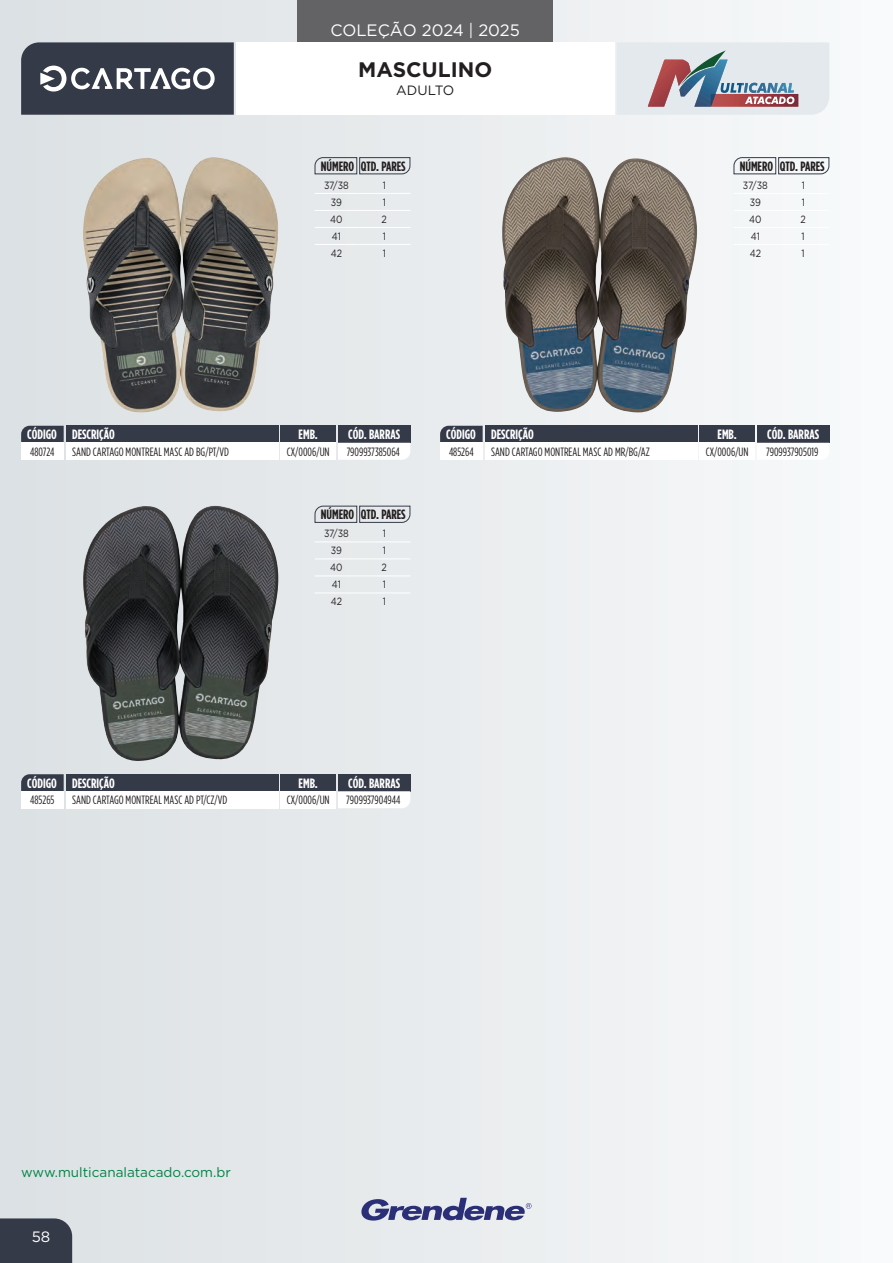
<style>
.page{position:relative;width:893px;height:1263px;background:#fff}
.page>*{position:absolute;margin:0;border:0;box-sizing:border-box;transform-origin:0 0}
.t1{font:700 21px "Gotham";color:#231f20}
.t2{font:16.5px "Gotham";color:#fff}
.t3{font:15px "Gotham";color:#fff}
.t4{font:700 13.5px "Gotham Condensed";color:#fff}
.t5{font:700 13.5px "Gotham Condensed";color:#231f20}
.t6{font:13.5px "Gotham";color:#008345}
.t7{font:13.5px "Gotham";color:#231f20}
.t8{font:12px "Gotham Condensed";color:#231f20}
.t9{font:10.5px "Gotham";letter-spacing:-.005em;color:#231f20;scale:.85 1}
</style>
<div class="page">
<div style="left:0;top:0;width:893px;height:1263px;background:linear-gradient(to right,#dbe0e3,#f8fafb)"></div>
<svg style="left:616px;top:42px;width:213px;height:73px;background:#c9c7cd"></svg>
<svg style="left:21px;top:42px;width:213px;height:73px;background:#4c515d"></svg>
<div style="left:298px;top:0;width:255px;height:64px;background:#636366"></div>
<svg style="left:361px;top:1197px;width:170px;height:23px;background:#969aba"></svg>
<div style="left:236px;top:42px;width:378px;height:73px;background:#fff"></div>
<img style="left:83px;top:157px;width:195px;height:256px">
<svg style="left:21px;top:426px;width:43px;height:17px"></svg>
<div style="left:21px;top:443px;width:43px;height:17px;background:#fff"></div>
<div style="left:66px;top:426px;width:212px;height:17px;background:#353a48"></div>
<div style="left:66px;top:443px;width:212px;height:17px;background:#fff"></div>
<div style="left:281px;top:426px;width:55px;height:17px;background:#353a48"></div>
<div style="left:281px;top:443px;width:55px;height:17px;background:#fff"></div>
<div style="left:338px;top:426px;width:72px;height:17px;background:#353a48"></div>
<svg style="left:338px;top:443px;width:72px;height:17px"></svg>
<hr style="left:315px;top:193px;width:43px;height:1px;background:#fff">
<hr style="left:358px;top:193px;width:52px;height:1px;background:#fff">
<hr style="left:315px;top:210px;width:43px;height:1px;background:#fff">
<hr style="left:358px;top:210px;width:52px;height:1px;background:#fff">
<hr style="left:315px;top:227px;width:43px;height:1px;background:#fff">
<hr style="left:358px;top:227px;width:52px;height:1px;background:#fff">
<hr style="left:315px;top:244px;width:43px;height:1px;background:#fff">
<hr style="left:358px;top:244px;width:52px;height:1px;background:#fff">
<svg style="left:314px;top:157px;width:97px;height:18px;background:#cdd1d4"></svg>
<img style="left:502px;top:156px;width:195px;height:256px">
<svg style="left:440px;top:426px;width:42px;height:17px"></svg>
<div style="left:440px;top:443px;width:42px;height:17px;background:#fff"></div>
<div style="left:485px;top:426px;width:212px;height:17px;background:#353a48"></div>
<div style="left:485px;top:443px;width:212px;height:17px;background:#fff"></div>
<div style="left:699px;top:426px;width:56px;height:17px;background:#353a48"></div>
<div style="left:699px;top:443px;width:56px;height:17px;background:#fff"></div>
<div style="left:757px;top:426px;width:72px;height:17px;background:#353a48"></div>
<svg style="left:757px;top:443px;width:72px;height:17px"></svg>
<hr style="left:733px;top:193px;width:44px;height:1px;background:#fff">
<hr style="left:777px;top:193px;width:52px;height:1px;background:#fff">
<hr style="left:733px;top:210px;width:44px;height:1px;background:#fff">
<hr style="left:777px;top:210px;width:52px;height:1px;background:#fff">
<hr style="left:733px;top:227px;width:44px;height:1px;background:#fff">
<hr style="left:777px;top:227px;width:52px;height:1px;background:#fff">
<hr style="left:733px;top:244px;width:44px;height:1px;background:#fff">
<hr style="left:777px;top:244px;width:52px;height:1px;background:#fff">
<svg style="left:733px;top:157px;width:96px;height:18px"></svg>
<img style="left:83px;top:505px;width:195px;height:256px">
<svg style="left:21px;top:774px;width:43px;height:17px"></svg>
<div style="left:21px;top:791px;width:43px;height:17px;background:#fff"></div>
<div style="left:66px;top:774px;width:212px;height:17px;background:#353a48"></div>
<div style="left:66px;top:791px;width:212px;height:17px;background:#fff"></div>
<div style="left:281px;top:774px;width:55px;height:17px;background:#353a48"></div>
<div style="left:281px;top:791px;width:55px;height:17px;background:#fff"></div>
<div style="left:338px;top:774px;width:72px;height:17px;background:#353a48"></div>
<svg style="left:338px;top:791px;width:72px;height:17px"></svg>
<hr style="left:315px;top:541px;width:43px;height:1px;background:#fff">
<hr style="left:358px;top:541px;width:52px;height:1px;background:#fff">
<hr style="left:315px;top:558px;width:43px;height:1px;background:#fff">
<hr style="left:358px;top:558px;width:52px;height:1px;background:#fff">
<hr style="left:315px;top:576px;width:43px;height:1px;background:#fff">
<hr style="left:358px;top:576px;width:52px;height:1px;background:#fff">
<hr style="left:315px;top:593px;width:43px;height:1px;background:#fff">
<hr style="left:358px;top:593px;width:52px;height:1px;background:#fff">
<svg style="left:314px;top:505px;width:97px;height:18px;background:#cdd1d4"></svg>
<div style="left:0;top:1218px;width:72px;height:45px;background:#353a48"></div>
<h2 class="t2" style="left:330px;top:21px;width:191px">COLEÇÃO 2024 | 2025</h2>
<h1 class="t1" style="left:360px;top:58px;width:133px">C TEGORIA</h1>
<p class="t7" style="left:400px;top:83px;width:51px">SEÇÃO</p>
<h1 class="t1" style="left:358px;top:58px;width:135px">MASCULINO</h1>
<p class="t7" style="left:396px;top:83px;width:60px">ADULTO</p>
<p class="t5" style="left:321px;top:158px;width:86px">NÚMERO QTD. PARES</p>
<p class="t9" style="left:324px;top:179px;width:31px">37/38</p>
<p class="t9" style="left:383px;top:179px;width:5px">1</p>
<p class="t9" style="left:331px;top:196px;width:15px">39</p>
<p class="t9" style="left:383px;top:196px;width:5px">1</p>
<p class="t9" style="left:330px;top:213px;width:16px">40</p>
<p class="t9" style="left:381px;top:213px;width:8px">2</p>
<p class="t9" style="left:332px;top:230px;width:12px">41</p>
<p class="t9" style="left:383px;top:230px;width:5px">1</p>
<p class="t9" style="left:331px;top:247px;width:15px">42</p>
<p class="t9" style="left:383px;top:247px;width:5px">1</p>
<p class="t5" style="left:739px;top:158px;width:86px">NÚMERO QTD. PARES</p>
<p class="t9" style="left:743px;top:179px;width:31px">37/38</p>
<p class="t9" style="left:801px;top:179px;width:5px">1</p>
<p class="t9" style="left:750px;top:196px;width:15px">39</p>
<p class="t9" style="left:801px;top:196px;width:5px">1</p>
<p class="t9" style="left:749px;top:213px;width:16px">40</p>
<p class="t9" style="left:800px;top:213px;width:8px">2</p>
<p class="t9" style="left:751px;top:230px;width:12px">41</p>
<p class="t9" style="left:801px;top:230px;width:5px">1</p>
<p class="t9" style="left:749px;top:247px;width:15px">42</p>
<p class="t9" style="left:801px;top:247px;width:5px">1</p>
<p class="t4" style="left:27px;top:427px;width:31px">CÓDIGO</p>
<p class="t8" style="left:30px;top:445px;width:26px">480724</p>
<p class="t4" style="left:72px;top:427px;width:44px">DESCRIÇÃO</p>
<p class="t8" style="left:72px;top:445px;width:158px">SAND CARTAGO MONTREAL MASC AD BG/PT/VD</p>
<p class="t4" style="left:299px;top:427px;width:21px">EMB.</p>
<p class="t8" style="left:287px;top:445px;width:44px">CX/0006/UN</p>
<p class="t4" style="left:348px;top:427px;width:53px">CÓD. BARRAS</p>
<p class="t8" style="left:347px;top:445px;width:55px">7909937385064</p>
<p class="t5" style="left:321px;top:507px;width:86px">NÚMERO QTD. PARES</p>
<p class="t9" style="left:324px;top:527px;width:31px">37/38</p>
<p class="t9" style="left:383px;top:527px;width:5px">1</p>
<p class="t9" style="left:331px;top:545px;width:15px">39</p>
<p class="t9" style="left:383px;top:545px;width:5px">1</p>
<p class="t9" style="left:330px;top:562px;width:16px">40</p>
<p class="t9" style="left:381px;top:562px;width:8px">2</p>
<p class="t9" style="left:332px;top:579px;width:12px">41</p>
<p class="t9" style="left:383px;top:579px;width:5px">1</p>
<p class="t9" style="left:331px;top:596px;width:15px">42</p>
<p class="t9" style="left:383px;top:596px;width:5px">1</p>
<p class="t4" style="left:446px;top:427px;width:31px">CÓDIGO</p>
<p class="t8" style="left:449px;top:445px;width:26px">485264</p>
<p class="t4" style="left:491px;top:427px;width:44px">DESCRIÇÃO</p>
<p class="t8" style="left:491px;top:445px;width:160px">SAND CARTAGO MONTREAL MASC AD MR/BG/AZ</p>
<p class="t4" style="left:717px;top:427px;width:21px">EMB.</p>
<p class="t8" style="left:706px;top:445px;width:44px">CX/0006/UN</p>
<p class="t4" style="left:767px;top:427px;width:53px">CÓD. BARRAS</p>
<p class="t8" style="left:766px;top:445px;width:54px">7909937905019</p>
<p class="t4" style="left:27px;top:775px;width:31px">CÓDIGO</p>
<p class="t8" style="left:30px;top:793px;width:26px">485265</p>
<p class="t4" style="left:72px;top:775px;width:44px">DESCRIÇÃO</p>
<p class="t8" style="left:72px;top:793px;width:157px">SAND CARTAGO MONTREAL MASC AD PT/CZ/VD</p>
<p class="t4" style="left:299px;top:775px;width:21px">EMB.</p>
<p class="t8" style="left:287px;top:793px;width:44px">CX/0006/UN</p>
<p class="t4" style="left:348px;top:775px;width:53px">CÓD. BARRAS</p>
<p class="t8" style="left:346px;top:793px;width:56px">7909937904944</p>
<p class="t6" style="left:21px;top:1165px;width:211px">www.multicanalatacado.com.br</p>
<p class="t3" style="left:32px;top:1228px;width:20px">58</p>
</div>
